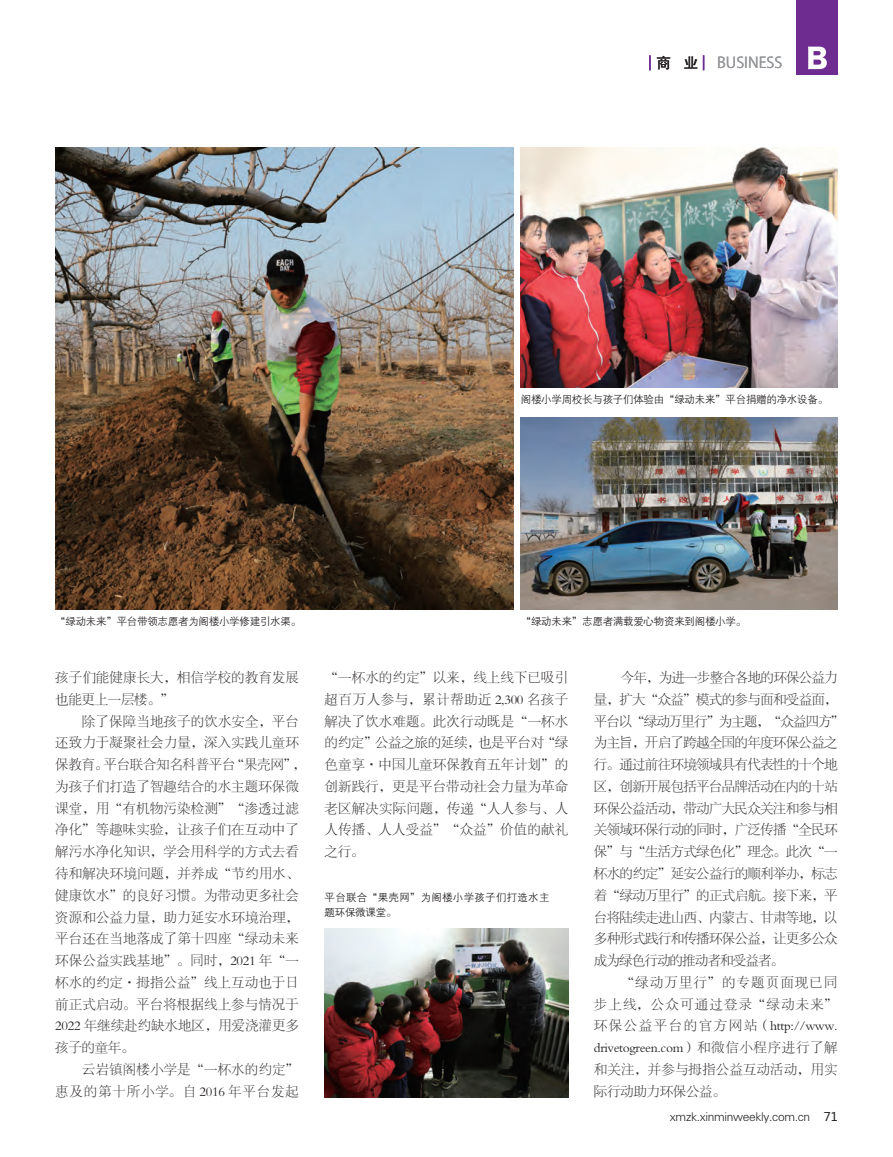
<style>
.page{position:relative;width:893px;height:1157px;background:#fff}
.page>*{position:absolute;margin:0;border:0;box-sizing:border-box;transform-origin:0 0}
.t1{font:15px "Koz Go Pro";color:#939598}
.t2{font:13.5px/21.8px "FZSYJW GB1 0";letter-spacing:.005em;color:#231f20;text-align:justify}
.t3{font:13.5px "FZSYJW GB1 0";letter-spacing:-.05em;color:#231f20}
.t4{font:13.5px "FZSYJW GB1 0";letter-spacing:-.025em;color:#231f20}
.t5{font:13.5px "FZSYJW GB1 0";letter-spacing:-.065em;color:#231f20}
.t6{font:13.5px "FZSYJW GB1 0";letter-spacing:.11em;color:#231f20}
.t7{font:13.5px "FZSYJW GB1 0";letter-spacing:.06em;color:#231f20}
.t8{font:13.5px "FZSYJW GB1 0";letter-spacing:-.055em;color:#231f20}
.t9{font:13.5px "FZSYJW GB1 0";letter-spacing:.085em;color:#231f20}
.t10{font:13.5px "FZSYJW GB1 0";letter-spacing:.08em;color:#231f20}
.t11{font:12px "FZXH1 JW GB1 0";letter-spacing:-.025em;color:#231f20}
.t12{font:10.5px "FZZDXJW GB1 0";letter-spacing:-.025em;color:#231f20}
.t13{font:10.5px/15px "FZZDXJW GB1 0";letter-spacing:.025em;color:#231f20}
.s1{font-family:"FZHTJW GB1 0";color:#231f20}
.s2{font-family:"Microsoft Ya Hei"}
</style>
<div class="page">
<svg style="left:649px;top:55px;width:2px;height:15px"></svg>
<svg style="left:703px;top:55px;width:1px;height:15px"></svg>
<div style="left:797px;top:0;width:41px;height:74px;background:#6e2c91"></div>
<svg style="left:808px;top:47px;width:19px;height:22px"></svg>
<img style="left:55px;top:148px;width:458px;height:461px">
<img style="left:521px;top:418px;width:317px;height:191px">
<img style="left:325px;top:928px;width:243px;height:169px">
<img style="left:521px;top:148px;width:317px;height:239px">
<p class="t1" style="left:656px;top:53px;width:128px"><span class="s1">商 业</span> BUSINESS</p>
<p class="t12" style="left:521px;top:393px;width:309px">阁楼小学周校长与孩子们体验由“绿动未来”平台捐赠的净水设备。</p>
<p class="t12" style="left:55px;top:615px;width:247px">“绿动未来”平台带领志愿者为阁楼小学修建引水渠。</p>
<p class="t12" style="left:521px;top:615px;width:227px">“绿动未来”志愿者满载爱心物资来到阁楼小学。</p>
<p class="t2" style="left:55px;top:667px;width:245px">孩子们能健康长大，相信学校的教育发展</p>
<p class="t4" style="left:55px;top:692px;width:120px">也能更上一层楼。”</p>
<p class="t2" style="left:82px;top:710px;width:218px">除了保障当地孩子的饮水安全，平台</p>
<p class="t2" style="left:55px;top:732px;width:245px">还致力于凝聚社会力量，深入实践儿童环</p>
<p class="t4" style="left:55px;top:757px;width:252px">保教育。平台联合知名科普平台“果壳网”，</p>
<p class="t2" style="left:55px;top:776px;width:245px">为孩子们打造了智趣结合的水主题环保微</p>
<p class="t2" style="left:55px;top:797px;width:245px">课堂，用“有机物污染检测”“渗透过滤</p>
<p class="t2" style="left:55px;top:819px;width:245px">净化”等趣味实验，让孩子们在互动中了</p>
<p class="t2" style="left:55px;top:841px;width:245px">解污水净化知识，学会用科学的方式去看</p>
<p class="t2" style="left:55px;top:863px;width:245px">待和解决环境问题，并养成“节约用水、</p>
<p class="t2" style="left:55px;top:884px;width:245px">健康饮水”的良好习惯。为带动更多社会</p>
<p class="t2" style="left:55px;top:906px;width:245px">资源和公益力量，助力延安水环境治理，</p>
<p class="t2" style="left:55px;top:928px;width:245px">平台还在当地落成了第十四座“绿动未来</p>
<p class="t2" style="left:55px;top:950px;width:245px">环保公益实践基地”。同时，2021 年“一</p>
<p class="t2" style="left:55px;top:971px;width:245px">杯水的约定·拇指公益”线上互动也于日</p>
<p class="t2" style="left:55px;top:993px;width:245px">前正式启动。平台将根据线上参与情况于</p>
<p class="t2" style="left:55px;top:1015px;width:245px">2022 年继续赴约缺水地区，用爱浇灌更多</p>
<p class="t2" style="left:55px;top:1037px;width:81px">孩子的童年。</p>
<p class="t2" style="left:82px;top:1058px;width:218px">云岩镇阁楼小学是“一杯水的约定”</p>
<p class="t7" style="left:55px;top:1083px;width:245px">惠及的第十所小学。自 2016 年平台发起</p>
<p class="t2" style="left:325px;top:667px;width:245px">“一杯水的约定”以来，线上线下已吸引超百万人参与，累计帮助近 2,300 名孩子解决了饮水难题。此次行动既是“一杯水的约定”公益之旅的延续，也是平台对“绿色童享·中国儿童环保教育五年计划”的创新践行，更是平台带动社会力量为革命老区解决实际问题，传递“人人参与、人人传播、人人受益”“众益”价值的献礼之行。</p>
<p class="t8" style="left:621px;top:670px;width:219px">今年，为进一步整合各地的环保公益力</p>
<p class="t3" style="left:594px;top:692px;width:245px">量，扩大“众益”模式的参与面和受益面，</p>
<p class="t5" style="left:594px;top:714px;width:252px">平台以“绿动万里行”为主题，“众益四方”</p>
<p class="t3" style="left:594px;top:735px;width:245px">为主旨，开启了跨越全国的年度环保公益之</p>
<p class="t3" style="left:594px;top:757px;width:245px">行。通过前往环境领域具有代表性的十个地</p>
<p class="t3" style="left:594px;top:779px;width:245px">区，创新开展包括平台品牌活动在内的十站</p>
<p class="t3" style="left:594px;top:801px;width:245px">环保公益活动，带动广大民众关注和参与相</p>
<p class="t3" style="left:594px;top:822px;width:245px">关领域环保行动的同时，广泛传播“全民环</p>
<p class="t3" style="left:594px;top:844px;width:245px">保”与“生活方式绿色化”理念。此次“一</p>
<p class="t3" style="left:594px;top:866px;width:245px">杯水的约定”延安公益行的顺利举办，标志</p>
<p class="t3" style="left:594px;top:888px;width:245px">着“绿动万里行”的正式启航。接下来，平</p>
<p class="t3" style="left:594px;top:909px;width:245px">台将陆续走进山西、内蒙古、甘肃等地，以</p>
<p class="t3" style="left:594px;top:931px;width:245px">多种形式践行和传播环保公益，让更多公众</p>
<p class="t5" style="left:594px;top:953px;width:192px">成为绿色行动的推动者和受益者。</p>
<p class="t10" style="left:621px;top:975px;width:218px">“绿动万里行”的专题页面现已同</p>
<p class="t9" style="left:594px;top:996px;width:245px">步上线，公众可通过登录“绿动未来”</p>
<p class="t6" style="left:594px;top:1018px;width:245px">环保公益平台的官方网站（http://www.</p>
<p class="t4" style="left:594px;top:1040px;width:245px">drivetogreen.com）和微信小程序进行了解</p>
<p class="t2" style="left:594px;top:1058px;width:245px">和关注，并参与拇指公益互动活动，用实</p>
<p class="t4" style="left:594px;top:1083px;width:133px">际行动助力环保公益。</p>
<p class="t13" style="left:325px;top:890px;width:226px">平台联合“果壳网”为阁楼小学孩子们打造水主题环保微课堂。</p>
<p class="t11" style="left:670px;top:1109px;width:169px">xmzk.xinminweekly.com.cn <span class="s2">71</span></p>
</div>
